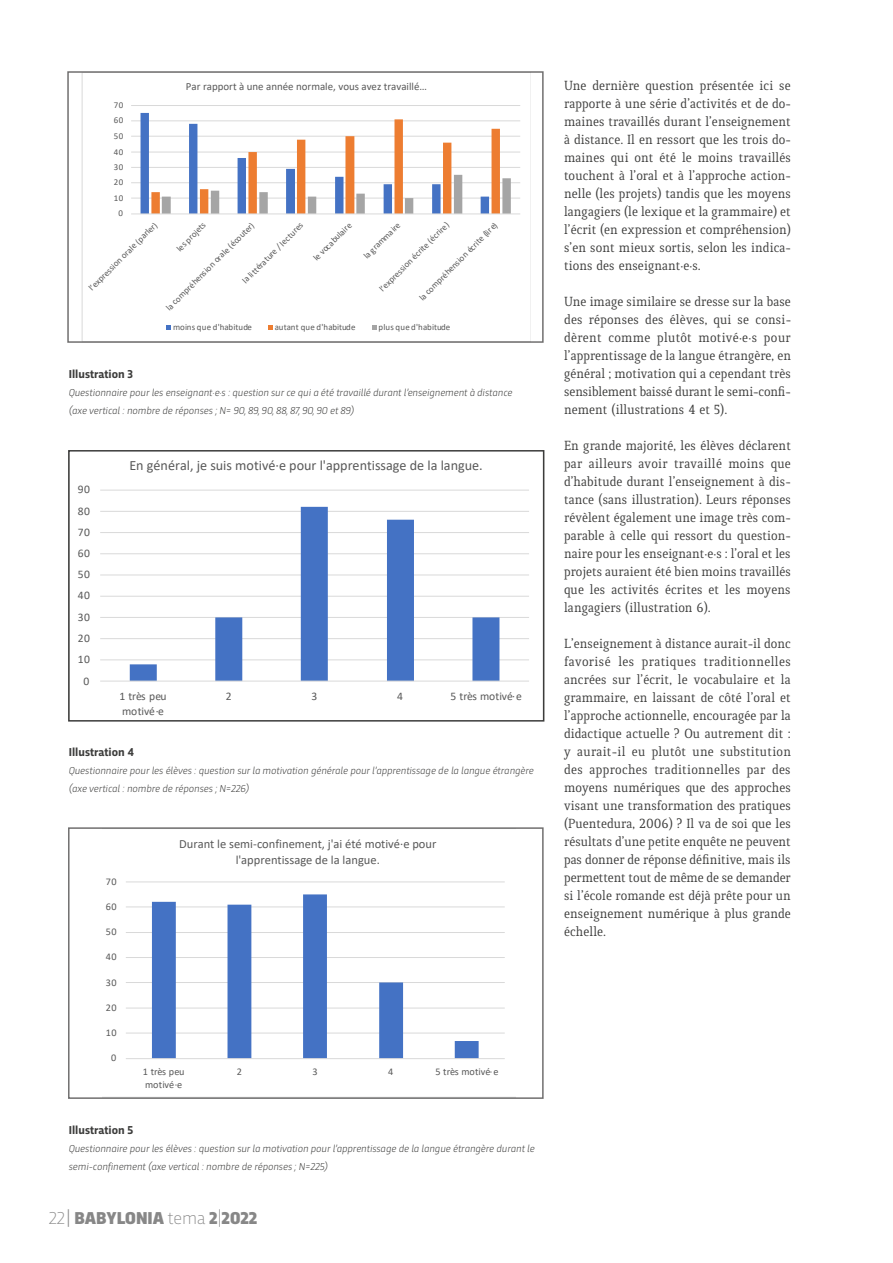
<style>
.page{position:relative;width:893px;height:1263px;background:#fff}
.page>*{position:absolute;margin:0;border:0;box-sizing:border-box;transform-origin:0 0}
.t1{font:900 18px "Trasandina";color:#878787}
.t2{font:14.25px/18px "Quiroga Serif Pro";color:#3c3c3b;text-align:justify}
.t3{font:14.1px "Calibri";color:#595959}
.t4{font:12.45px/15.9px "Calibri";color:#595959;text-align:center}
.t5{font:700 12px "Trasandina";color:#3c3c3b}
.t6{font:11.55px/14.1px "Calibri";color:#595959}
.t7{font:10.95px "Calibri";color:#595959}
.t8{font:italic 300 10.5px/18px "Trasandina";color:#3c3c3b}
.t9{font:10.2px/12.5px "Calibri";color:#595959}
.t10{font:8.85px "Calibri";letter-spacing:.03em;color:#595959}
.s1{font-weight:200}
.s2{font-weight:300}
</style>
<div class="page">
<svg style="left:82px;top:74px;width:449px;height:266px"></svg>
<svg style="left:100px;top:489px;width:429px;height:193px"></svg>
<div style="left:68px;top:450px;width:476px;height:272px;border:2px solid #3c3c3b"></div>
<svg style="left:126px;top:881px;width:379px;height:178px"></svg>
<div style="left:67px;top:71px;width:477px;height:272px;border:2px solid #706f6f"></div>
<div style="left:68px;top:827px;width:476px;height:272px;border:2px solid #706f6f"></div>
<p class="t10" style="left:114px;top:99px;width:11px">70</p>
<p class="t10" style="left:114px;top:114px;width:11px">60</p>
<p class="t10" style="left:114px;top:130px;width:11px">50</p>
<p class="t10" style="left:114px;top:145px;width:11px">40</p>
<p class="t10" style="left:114px;top:161px;width:11px">30</p>
<p class="t10" style="left:114px;top:176px;width:11px">20</p>
<p class="t10" style="left:114px;top:192px;width:11px">10</p>
<p class="t10" style="left:118px;top:207px;width:6px">0</p>
<p class="t7" style="left:186px;top:78px;width:243px">Par rapport à une année normale, vous avez travaillé…</p>
<p class="t10" style="left:376px;top:286px;width:96px;rotate:-45deg">l’expression écrite (écrire)</p>
<p class="t10" style="left:86px;top:285px;width:94px;rotate:-45deg">l’expression orale (parler)</p>
<p class="t10" style="left:174px;top:246px;width:39px;rotate:-45deg">les projets</p>
<p class="t10" style="left:416px;top:295px;width:108px;rotate:-45deg">la compréhension écrite (lire)</p>
<p class="t10" style="left:163px;top:305px;width:122px;rotate:-45deg">la compréhension orale (écouter)</p>
<p class="t10" style="left:239px;top:277px;width:83px;rotate:-45deg">la littérature / lectures</p>
<p class="t10" style="left:310px;top:255px;width:52px;rotate:-45deg">le vocabulaire</p>
<p class="t10" style="left:361px;top:253px;width:49px;rotate:-45deg">la grammaire</p>
<p class="t10" style="left:173px;top:321px;width:80px">moins que d'habitude</p>
<p class="t10" style="left:275px;top:321px;width:82px">autant que d'habitude</p>
<p class="t10" style="left:379px;top:321px;width:73px">plus que d'habitude</p>
<p class="t5" style="left:69px;top:365px;width:66px">Illustration 3</p>
<p class="t8" style="left:69px;top:383px;width:445px">Questionnaire pour les enseignant·e·s : question sur ce qui a été travaillé durant l’enseignement à distance (axe vertical : nombre de réponses ; N= 90, 89, 90, 88, 87, 90, 90 et 89)</p>
<p class="t6" style="left:78px;top:482px;width:14px">90</p>
<p class="t6" style="left:78px;top:503px;width:14px">80</p>
<p class="t6" style="left:78px;top:525px;width:14px">70</p>
<p class="t6" style="left:78px;top:546px;width:14px">60</p>
<p class="t6" style="left:78px;top:567px;width:14px">50</p>
<p class="t6" style="left:78px;top:588px;width:14px">40</p>
<p class="t6" style="left:78px;top:609px;width:14px">30</p>
<p class="t6" style="left:78px;top:631px;width:14px">20</p>
<p class="t6" style="left:78px;top:652px;width:14px">10</p>
<p class="t6" style="left:84px;top:674px;width:7px">0</p>
<p class="t3" style="left:129px;top:455px;width:355px">En général, je suis motivé·e pour l'apprentissage de la langue.</p>
<p class="t6" style="left:119px;top:689px;width:49px">1 très peu motivé·e</p>
<p class="t6" style="left:226px;top:689px;width:7px">2</p>
<p class="t6" style="left:312px;top:689px;width:7px">3</p>
<p class="t6" style="left:397px;top:689px;width:7px">4</p>
<p class="t6" style="left:450px;top:689px;width:73px">5 très motivé·e</p>
<p class="t5" style="left:69px;top:743px;width:67px">Illustration 4</p>
<p class="t8" style="left:69px;top:761px;width:466px">Questionnaire pour les élèves : question sur la motivation générale pour l’apprentissage de la langue étrangère (axe vertical : nombre de réponses ; N=226)</p>
<p class="t9" style="left:106px;top:875px;width:12px">70</p>
<p class="t9" style="left:106px;top:900px;width:12px">60</p>
<p class="t9" style="left:106px;top:925px;width:12px">50</p>
<p class="t9" style="left:106px;top:950px;width:12px">40</p>
<p class="t9" style="left:106px;top:976px;width:12px">30</p>
<p class="t9" style="left:106px;top:1001px;width:12px">20</p>
<p class="t9" style="left:106px;top:1026px;width:12px">10</p>
<p class="t9" style="left:111px;top:1051px;width:7px">0</p>
<p class="t4" style="left:179px;top:836px;width:259px">Durant le semi-confinement, j'ai été motivé·e pour l'apprentissage de la langue.</p>
<p class="t9" style="left:143px;top:1065px;width:43px">1 très peu motivé·e</p>
<p class="t9" style="left:237px;top:1065px;width:7px">2</p>
<p class="t9" style="left:313px;top:1065px;width:7px">3</p>
<p class="t9" style="left:388px;top:1065px;width:7px">4</p>
<p class="t9" style="left:435px;top:1065px;width:65px">5 très motivé·e</p>
<p class="t5" style="left:69px;top:1121px;width:66px">Illustration 5</p>
<p class="t8" style="left:69px;top:1139px;width:467px">Questionnaire pour les élèves : question sur la motivation pour l’apprentissage de la langue étrangère durant le semi-confinement (axe vertical : nombre de réponses ; N=225)</p>
<p class="t1" style="left:49px;top:1205px;width:210px"><span class="s1">22</span><span class="s2">|</span> BABYLONIA <span class="s1">tema</span> 2<span class="s1">|</span>2022</p>
<p class="t2" style="left:564px;top:77px;width:228px">Une dernière question présentée ici se rapporte à une série d’activités et de do&shy;maines travaillés durant l’enseignement à distance. Il en ressort que les trois do&shy;maines qui ont été le moins travaillés touchent à l’oral et à l’approche action&shy;nelle (les projets) tandis que les moyens langagiers (le lexique et la grammaire) et l’écrit (en expression et compréhension) s’en sont mieux sortis, selon les indica&shy;tions des enseignant·e·s.</p>
<p class="t2" style="left:564px;top:293px;width:228px">Une image similaire se dresse sur la base des réponses des élèves, qui se consi&shy;dèrent comme plutôt motivé·e·s pour l’apprentissage de la langue étrangère, en général ; motivation qui a cependant très sensiblement baissé durant le semi-confi&shy;nement (illustrations 4 et 5).</p>
<p class="t2" style="left:564px;top:437px;width:228px">En grande majorité, les élèves déclarent par ailleurs avoir travaillé moins que d’habitude durant l’enseignement à dis&shy;tance (sans illustration). Leurs réponses révèlent également une image très com&shy;parable à celle qui ressort du question&shy;naire pour les enseignant·e·s : l’oral et les projets auraient été bien moins travaillés que les activités écrites et les moyens langagiers (illustration 6).</p>
<p class="t2" style="left:564px;top:634px;width:228px">L’enseignement à distance aurait-il donc favorisé les pratiques traditionnelles ancrées sur l’écrit, le vocabulaire et la grammaire, en laissant de côté l’oral et l’approche actionnelle, encouragée par la didactique actuelle ? Ou autrement dit : y aurait-il eu plutôt une substitution des approches traditionnelles par des moyens numériques que des approches visant une transformation des pratiques (Puentedura, 2006) ? Il va de soi que les résultats d’une petite enquête ne peuvent pas donner de réponse définitive, mais ils permettent tout de même de se demander si l’école romande est déjà prête pour un enseignement numérique à plus grande échelle.</p>
</div>
